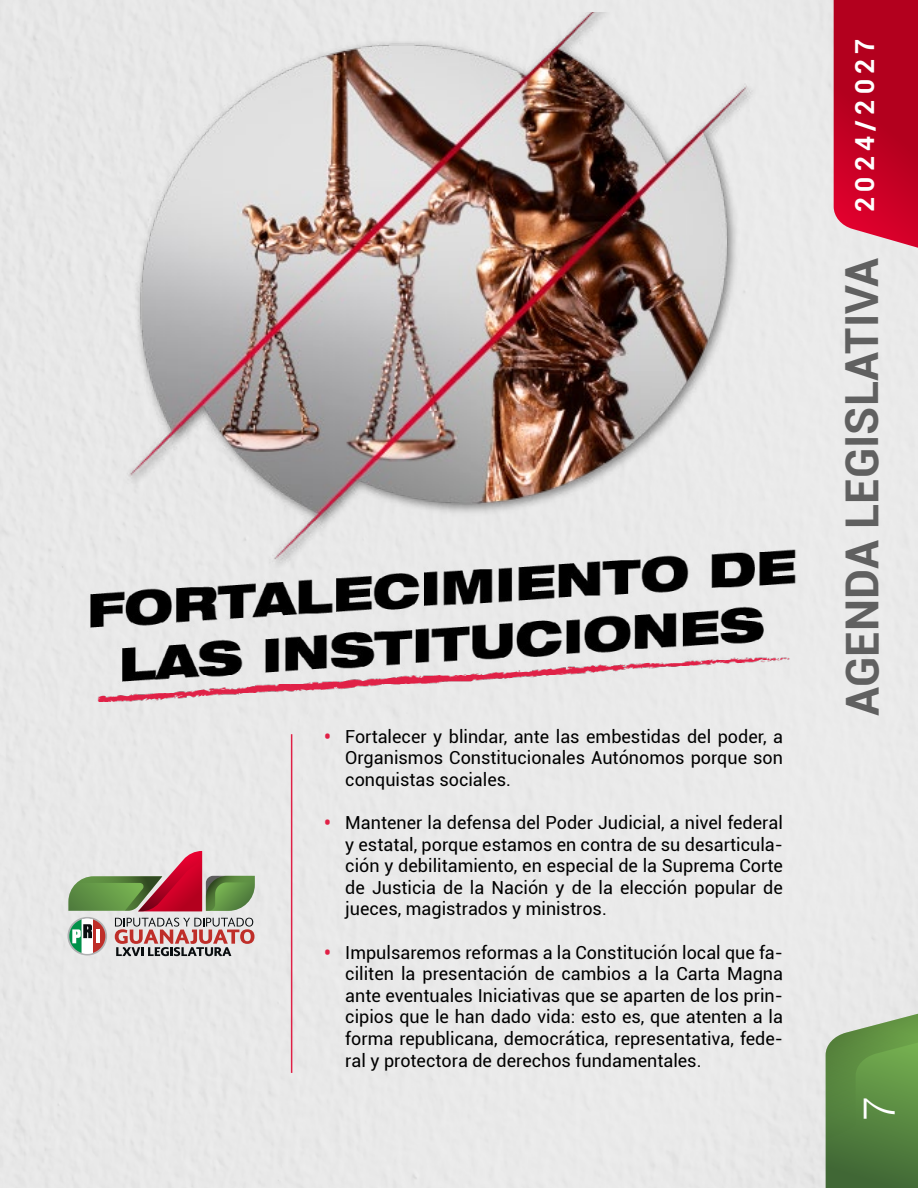
<style>
.page{position:relative;width:918px;height:1188px;background:#e9e9e9}
.page>*{position:absolute;margin:0;border:0;box-sizing:border-box;transform-origin:0 0}
.t1{font:700 45.6px "Roboto";color:#606060}
.t2{font:300 45px "Helvetica Neue";color:#fff}
.t3{font:18px/21.6px "Roboto";color:#000;text-align:justify}
.s1{font-weight:900;color:#e02046}
.s2{font-size:26.25px;color:#fff}
</style>
<div class="page">
<img style="left:123px;top:13px;width:630px;height:530px">
<img style="left:90px;top:543px;width:706px;height:159px">
<svg style="left:67px;top:917px;width:40px;height:38px"></svg>
<svg style="left:69px;top:919px;width:36px;height:35px"></svg>
<svg style="left:115px;top:918px;width:139px;height:38px"></svg>
<svg style="left:68px;top:851px;width:187px;height:60px"></svg>
<hr style="left:291px;top:734px;width:1px;height:339px;background:#e02046">
<svg style="left:834px;top:0;width:84px;height:248px;background:#bf0c2b"></svg>
<svg style="left:826px;top:1014px;width:92px;height:174px;background:#618c4c"></svg>
<p class="t3" style="left:345px;top:725px;width:439px;text-indent:-21px"><span class="s1">•</span> Fortalecer y blindar, ante las embestidas del poder, a Organismos Constitucionales Autónomos porque son conquistas sociales.</p>
<p class="t3" style="left:345px;top:811px;width:439px;text-indent:-21px"><span class="s1">•</span> Mantener la defensa del Poder Judicial, a nivel federal y estatal, porque estamos en contra de su desarticula&shy;ción y debilitamiento, en especial de la Suprema Corte de Justicia de la Nación y de la elección popular de jueces, magistrados y ministros.</p>
<p class="t3" style="left:345px;top:941px;width:439px;text-indent:-21px"><span class="s1">•</span> Impulsaremos reformas a la Constitución local que fa&shy;ciliten la presentación de cambios a la Carta Magna ante eventuales Iniciativas que se aparten de los prin&shy;cipios que le han dado vida: esto es, que atenten a la forma republicana, democrática, representativa, fede&shy;ral y protectora de derechos fundamentales.</p>
<h1 class="t1" style="left:830px;top:716px;width:678px;rotate:-90deg">AGENDA LEGISLATIVA <span class="s2">2 0 2 4 / 2 0 2 7</span></h1>
<h2 class="t2" style="left:842px;top:1121px;width:27px;rotate:-90deg">7</h2>
</div>
